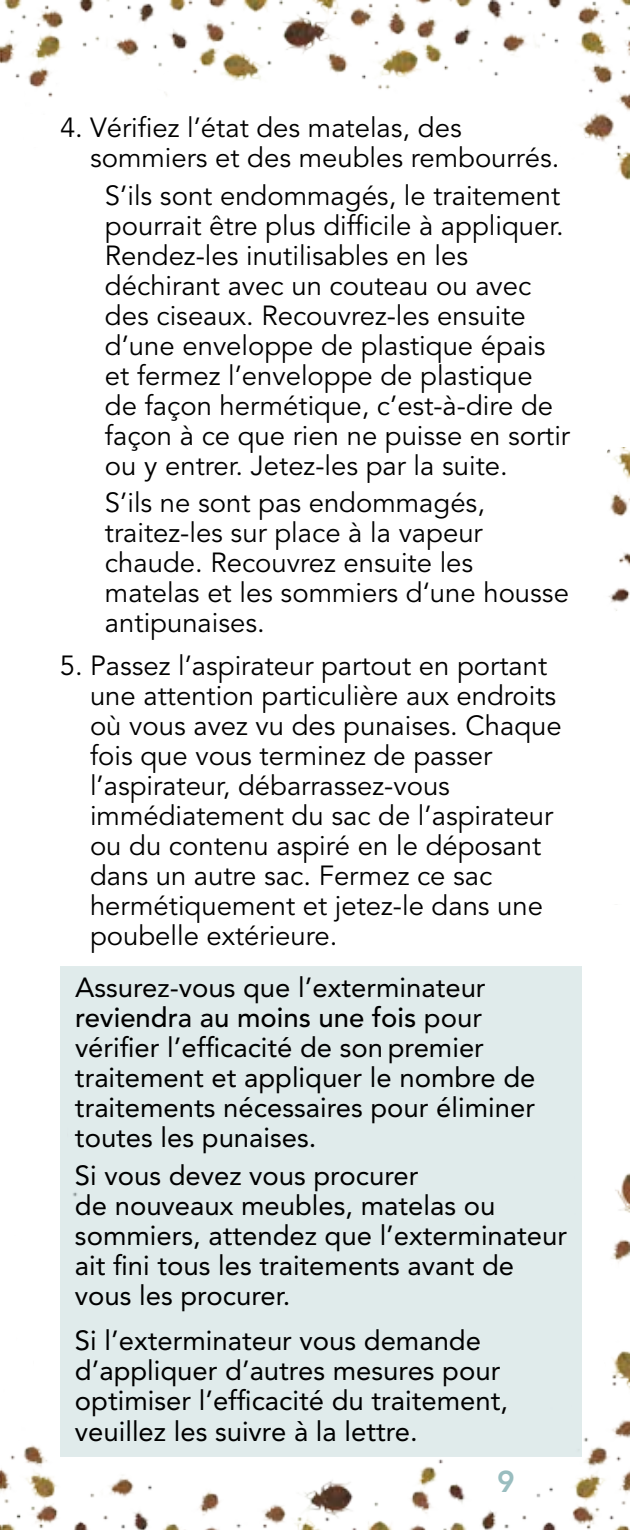
<style>
.page{position:relative;width:630px;height:1530px;background:#fff}
.page>*{position:absolute;margin:0;border:0;box-sizing:border-box;transform-origin:0 0}
.t1{font:800 30px "Avenir";color:#99bdbf}
.t2{font:27.5px/30px "Avenir";color:#000}
.t3{font:27.5px/30px "Avenir";color:#000}
.s1{font-weight:500}
</style>
<div class="page">
<img style="left:0;top:0;width:630px;height:603px">
<img style="left:1px;top:1459px;width:629px;height:71px">
<div style="left:0;top:348px;width:66px;height:887px;background:#fff"></div>
<svg style="left:0;top:85px;width:92px;height:285px"></svg>
<svg style="left:144px;top:63px;width:54px;height:32px"></svg>
<svg style="left:554px;top:130px;width:76px;height:466px"></svg>
<svg style="left:464px;top:1173px;width:166px;height:339px"></svg>
<svg style="left:0;top:1445px;width:124px;height:54px"></svg>
<div style="left:60px;top:966px;width:522px;height:491px;background:#e0ebeb"></div>
<p class="t2" style="left:90px;top:114px;width:471px;text-indent:-30px">4. Vérifiez l’état des matelas, des sommiers et des meubles rembourrés.</p>
<p class="t2" style="left:105px;top:181px;width:467px">S’ils sont endommagés, le traitement pourrait être plus difficile à appliquer.<br>Rendez-les inutilisables en les déchirant avec un couteau ou avec des ciseaux. Recouvrez-les ensuite d’une enveloppe de plastique épais et fermez l’enveloppe de plastique de façon hermétique, c’est-à-dire de façon à ce que rien ne puisse en sortir ou y entrer. Jetez-les par la suite.</p>
<p class="t2" style="left:105px;top:489px;width:466px">S’ils ne sont pas endommagés, traitez-les sur place à la vapeur chaude. Recouvrez ensuite les matelas et les sommiers d‘une housse antipunaises.</p>
<p class="t2" style="left:90px;top:651px;width:473px;text-indent:-30px">5. Passez l’aspirateur partout en portant une attention particulière aux endroits où vous avez vu des punaises. Chaque fois que vous terminez de passer l’aspirateur, débarrassez-vous immédiatement du sac de l’aspirateur ou du contenu aspiré en le déposant dans un autre sac. Fermez ce sac hermétiquement et jetez-le dans une poubelle extérieure.</p>
<p class="t3" style="left:75px;top:973px;width:462px">Assurez-vous que l’exterminateur <span class="s1">reviendra au moins une fois</span> pour vérifier l’efficacité de son premier traitement et appliquer le nombre de traitements nécessaires pour éliminer toutes les punaises.</p>
<p class="t3" style="left:75px;top:1160px;width:494px">Si vous devez vous procurer<br>de nouveaux meubles, matelas ou sommiers, attendez que l’exterminateur ait fini tous les traitements avant de vous les procurer.</p>
<p class="t3" style="left:75px;top:1325px;width:435px">Si l’exterminateur vous demande d’appliquer d’autres mesures pour optimiser l’efficacité du traitement, veuillez les suivre à la lettre.</p>
<p class="t1" style="left:497px;top:1464px;width:19px">9</p>
</div>
